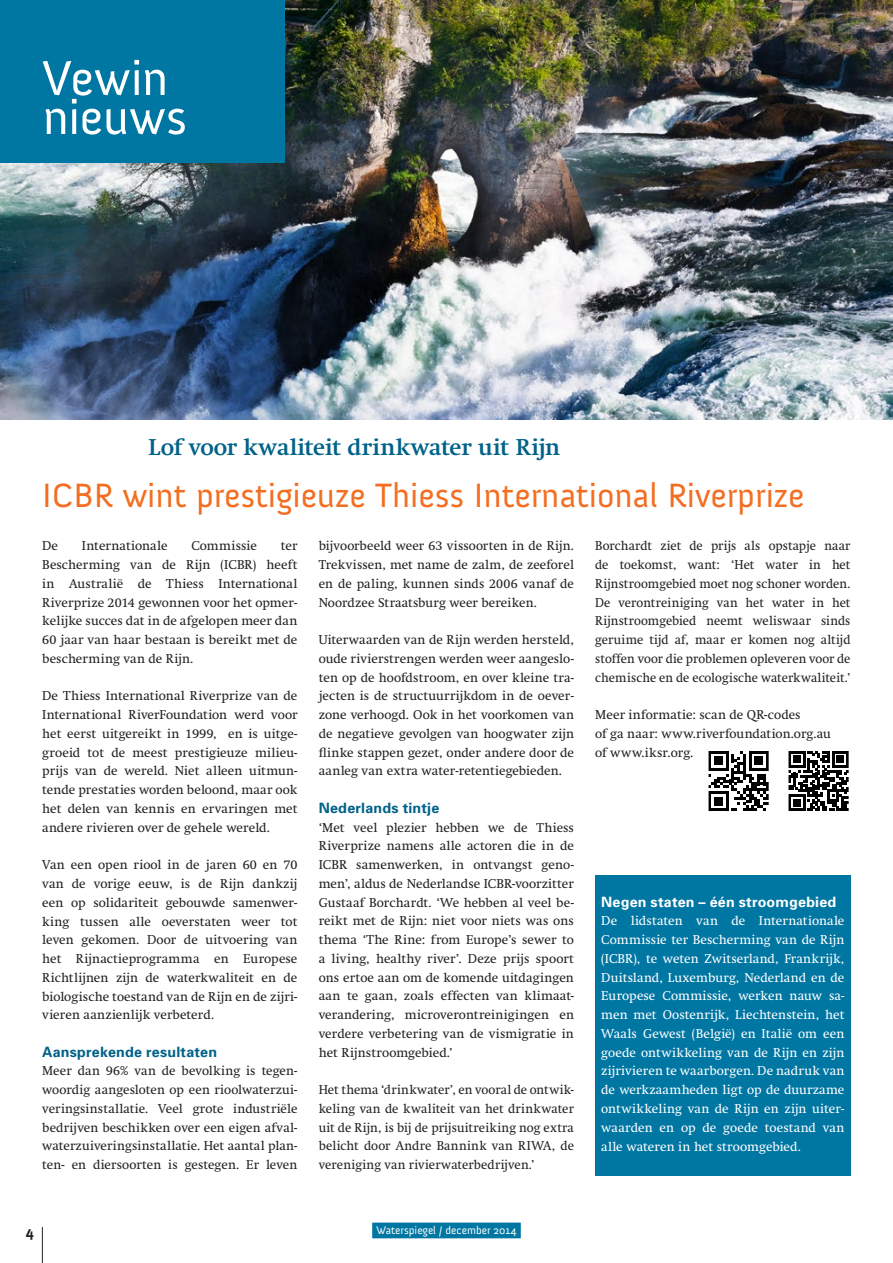
<style>
.page{position:relative;width:893px;height:1263px;background:#fff}
.page>*{position:absolute;margin:0;border:0;box-sizing:border-box;transform-origin:0 0}
.t1{font:50.1px/39px "Anivers";letter-spacing:-.005em;color:#fff}
.t2{font:34.5px "Anivers";color:#f36e21}
.t3{font:700 22.5px "Swift";color:#006288}
.t4{font:700 15px "Meta Plus";color:#231f20}
.t5{font:700 14.25px "Univers";letter-spacing:.015em;color:#006288}
.t6{font:700 14.25px "Univers";letter-spacing:.015em;color:#fff}
.t7{font:12.75px/18.8px "Swift";letter-spacing:.01em;color:#231f20;text-align:justify}
.t8{font:12.75px/18.8px "Swift";letter-spacing:.01em;color:#fff;text-align:justify}
.t9{font:12.75px/18.8px "Swift";letter-spacing:.01em;color:#231f20;text-align:justify;scale:.96 1}
.t10{font:11.25px "Anivers";color:#fff}
</style>
<div class="page">
<hr style="left:42px;top:1227px;width:1px;height:36px;background:#231f20">
<div style="left:372px;top:1222px;width:149px;height:16px;background:#0076a3"></div>
<img style="left:0;top:0;width:893px;height:419px">
<div style="left:0;top:0;width:284px;height:162px;background:#0076a3"></div>
<div style="left:595px;top:875px;width:255px;height:301px;background:#0076a3"></div>
<svg style="left:708px;top:751px;width:61px;height:61px"></svg>
<svg style="left:788px;top:751px;width:61px;height:60px"></svg>
<h1 class="t1" style="left:43px;top:59px;width:146px">Vewin nieuws</h1>
<h3 class="t3" style="left:149px;top:434px;width:413px">Lof voor kwaliteit drinkwater uit Rijn</h3>
<h2 class="t2" style="left:42px;top:477px;width:764px">ICBR wint prestigieuze Thiess International Riverprize</h2>
<p class="t7" style="left:42px;top:537px;width:17px">De</p>
<p class="t7" style="left:82px;top:537px;width:87px">Internationale</p>
<p class="t7" style="left:191px;top:537px;width:67px">Commissie</p>
<p class="t9" style="left:595px;top:537px;width:267px">Borchardt ziet de prijs als opstapje naar de toekomst, want: ‘Het water in het Rijnstroomgebied moet nog schoner worden.<br>De verontreiniging van het water in het Rijnstroomgebied neemt weliswaar sinds geruime tijd af, maar er komen nog altijd stoffen voor die problemen opleveren voor de chemische en de ecologische waterkwaliteit.’</p>
<p class="t7" style="left:595px;top:705px;width:237px;text-align:left">Meer informatie: scan de QR-codes<br>of ga naar: www.riverfoundation.org.au of www.iksr.org.</p>
<p class="t7" style="left:319px;top:537px;width:257px">bijvoorbeeld weer 63 vissoorten in de Rijn.<br>Trekvissen, met name de zalm, de zeeforel en de paling, kunnen sinds 2006 vanaf de Noordzee Straatsburg weer bereiken.</p>
<p class="t7" style="left:319px;top:630px;width:257px">Uiterwaarden van de Rijn werden hersteld, oude rivierstrengen werden weer aangeslo&shy;ten op de hoofdstroom, en over kleine tra&shy;jecten is de structuurrijkdom in de oever&shy;zone verhoogd. Ook in het voorkomen van de negatieve gevolgen van hoogwater zijn flinke stappen gezet, onder andere door de aanleg van extra water-retentiegebieden.</p>
<p class="t5" style="left:319px;top:799px;width:122px">Nederlands tintje</p>
<p class="t7" style="left:319px;top:818px;width:257px">‘Met veel plezier hebben we de Thiess Riverprize namens alle actoren die in de ICBR samenwerken, in ontvangst geno&shy;men’, aldus de Nederlandse ICBR-voorzitter Gustaaf Borchardt. ‘We hebben al veel be&shy;reikt met de Rijn: niet voor niets was ons thema ‘The Rine: from Europe’s sewer to a living, healthy river’. Deze prijs spoort ons ertoe aan om de komende uitdagingen aan te gaan, zoals effecten van klimaat&shy;verandering, microverontreinigingen en verdere verbetering van de vismigratie in het Rijnstroomgebied.’</p>
<p class="t7" style="left:319px;top:1080px;width:257px">Het thema ‘drinkwater’, en vooral de ontwik&shy;keling van de kwaliteit van het drinkwater uit de Rijn, is bij de prijsuitreiking nog extra belicht door Andre Bannink van RIWA, de vereniging van rivierwaterbedrijven.’</p>
<p class="t7" style="left:42px;top:537px;width:257px;text-indent:238px">ter Bescherming van de Rijn (ICBR) heeft in Australië de Thiess International Riverprize 2014 gewonnen voor het opmer&shy;kelijke succes dat in de afgelopen meer dan 60 jaar van haar bestaan is bereikt met de bescherming van de Rijn.</p>
<p class="t7" style="left:42px;top:687px;width:257px">De Thiess International Riverprize van de International RiverFoundation werd voor het eerst uitgereikt in 1999, en is uitge&shy;groeid tot de meest prestigieuze milieu&shy;prijs van de wereld. Niet alleen uitmun&shy;tende prestaties worden beloond, maar ook het delen van kennis en ervaringen met andere rivieren over de gehele wereld.</p>
<p class="t7" style="left:42px;top:855px;width:257px">Van een open riool in de jaren 60 en 70 van de vorige eeuw, is de Rijn dankzij een op solidariteit gebouwde samenwer&shy;king tussen alle oeverstaten weer tot leven gekomen. Door de uitvoering van het Rijnactieprogramma en Europese Richtlijnen zijn de waterkwaliteit en de biologische toestand van de Rijn en de zijri&shy;vieren aanzienlijk verbeterd.</p>
<p class="t5" style="left:42px;top:1042px;width:176px">Aansprekende resultaten</p>
<p class="t7" style="left:42px;top:1062px;width:257px">Meer dan 96% van de bevolking is tegen&shy;woordig aangesloten op een rioolwaterzui&shy;veringsinstallatie. Veel grote industriële bedrijven beschikken over een eigen afval&shy;waterzuiveringsinstallatie. Het aantal plan&shy;ten- en diersoorten is gestegen. Er leven</p>
<p class="t6" style="left:601px;top:892px;width:237px">Negen staten – één stroomgebied</p>
<p class="t8" style="left:601px;top:912px;width:245px">De lidstaten van de Internationale Commissie ter Bescherming van de Rijn (ICBR), te weten Zwitserland, Frankrijk, Duitsland, Luxemburg, Nederland en de Europese Commissie, werken nauw sa&shy;men met Oostenrijk, Liechtenstein, het Waals Gewest (België) en Italië om een goede ontwikkeling van de Rijn en zijn zijrivieren te waarborgen. De nadruk van de werkzaamheden ligt op de duurzame ontwikkeling van de Rijn en zijn uiter&shy;waarden en op de goede toestand van alle wateren in het stroomgebied.</p>
<p class="t4" style="left:26px;top:1223px;width:10px">4</p>
<p class="t10" style="left:376px;top:1224px;width:142px">Waterspiegel / december 2014</p>
</div>
